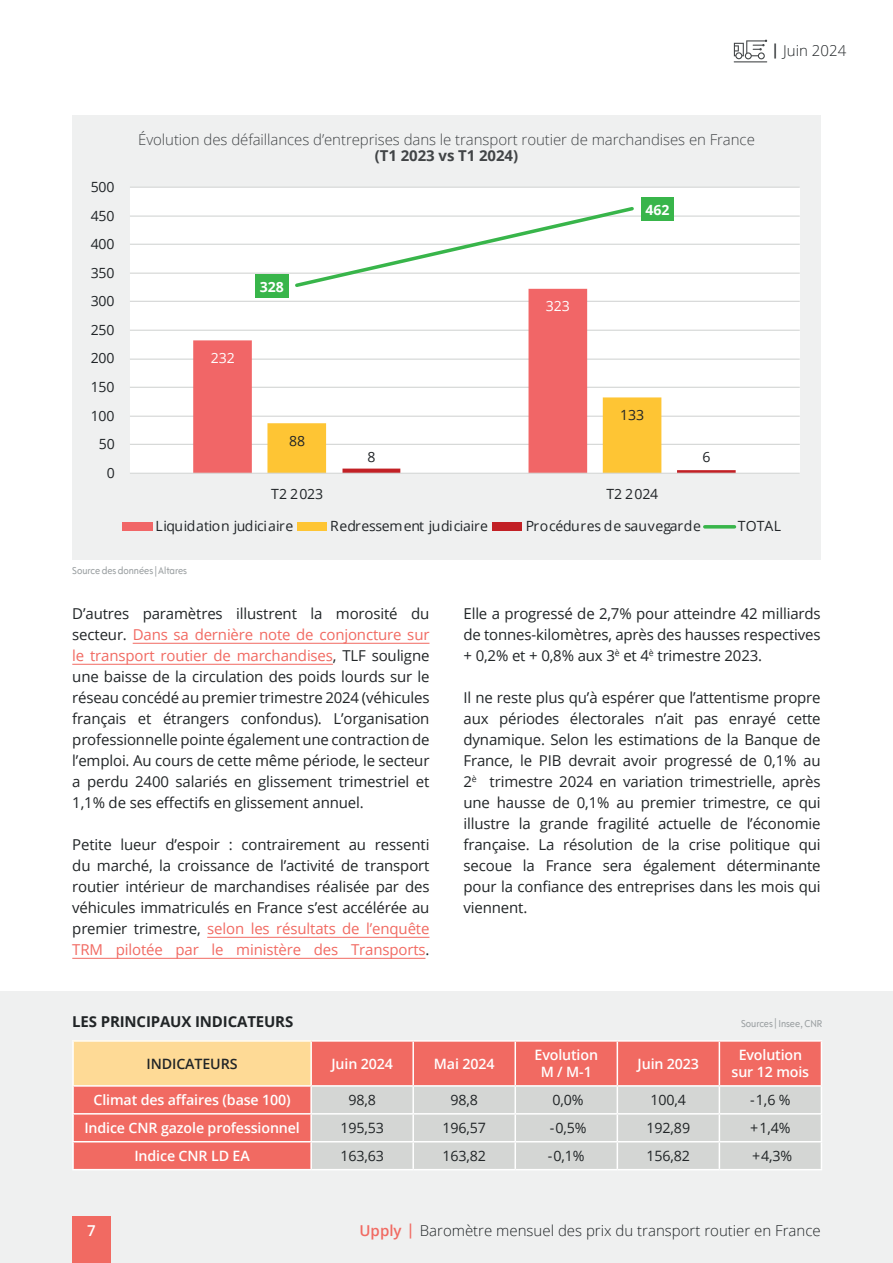
<style>
.page{position:relative;width:893px;height:1263px;background:#fff}
.page>*{position:absolute;margin:0;border:0;box-sizing:border-box;transform-origin:0 0}
.t1{font:15px/21px "Open Sans";letter-spacing:-.01em;color:#212527;text-align:justify}
.t2{font:300 15px "Open Sans";letter-spacing:-.005em;color:#414446}
.t3{font:300 15px "Open Sans";color:#212527}
.t4{font:700 15px "Open Sans";letter-spacing:-.01em;color:#212527}
.t5{font:700 15px "Open Sans";letter-spacing:-.005em;color:#414446}
.t6{font:600 15px "Open Sans";color:#fff}
.t7{font:600 14.25px/17.1px "Open Sans";letter-spacing:-.01em;color:#fff;text-align:center}
.t8{font:14.25px "Open Sans";letter-spacing:-.01em;color:#212527}
.t9{font:600 14.25px "Open Sans";letter-spacing:-.01em;color:#212527}
.t10{font:14.1px "Open Sans";letter-spacing:-.015em;color:#202427}
.t11{font:14.1px "Open Sans";color:#fff}
.t12{font:700 14.1px "Open Sans";color:#fff}
.t13{font:10.5px "Opel Sans Condensed";letter-spacing:-.005em;color:#9ba0a2}
.s1{font-weight:600}
.s2{color:#f16a62}
.s3{font-weight:600;color:#f16a62}
</style>
<div class="page">
<div style="left:72px;top:115px;width:749px;height:445px;background:#eff0f0"></div>
<div style="left:130px;top:187px;width:670px;height:286px;background:#fff"></div>
<hr style="left:130px;top:444px;width:670px;height:1px;background:#d5d7d6">
<hr style="left:130px;top:416px;width:670px;height:1px;background:#d5d7d6">
<hr style="left:130px;top:387px;width:670px;height:1px;background:#d5d7d6">
<hr style="left:130px;top:359px;width:670px;height:1px;background:#d5d7d6">
<hr style="left:130px;top:330px;width:670px;height:1px;background:#d5d7d6">
<hr style="left:130px;top:301px;width:670px;height:1px;background:#d5d7d6">
<hr style="left:130px;top:273px;width:670px;height:1px;background:#d5d7d6">
<hr style="left:130px;top:244px;width:670px;height:1px;background:#d5d7d6">
<hr style="left:130px;top:215px;width:670px;height:2px;background:#d5d7d6">
<hr style="left:130px;top:187px;width:670px;height:1px;background:#d5d7d6">
<svg style="left:193px;top:289px;width:394px;height:184px"></svg>
<svg style="left:267px;top:397px;width:469px;height:76px"></svg>
<hr style="left:130px;top:473px;width:670px;height:1px;background:#d5d7d6">
<svg style="left:293px;top:207px;width:343px;height:82px"></svg>
<div style="left:255px;top:274px;width:34px;height:23px;background:#38b54a"></div>
<div style="left:641px;top:197px;width:33px;height:24px;background:#38b54a"></div>
<div style="left:122px;top:522px;width:31px;height:9px;background:#f16667"></div>
<div style="left:297px;top:522px;width:30px;height:9px;background:#fec534"></div>
<div style="left:493px;top:522px;width:29px;height:9px;background:#c22025"></div>
<svg style="left:705px;top:525px;width:29px;height:4px"></svg>
<div style="left:0;top:992px;width:893px;height:271px;background:#eff0f0"></div>
<svg style="left:74px;top:1042px;width:747px;height:127px;fill:#f16a62"></svg>
<hr style="left:72px;top:1040px;width:239px;height:2px;background:#fff">
<hr style="left:72px;top:1042px;width:2px;height:43px;background:#fff">
<hr style="left:311px;top:1040px;width:102px;height:2px;background:#fff">
<hr style="left:310px;top:1042px;width:2px;height:43px;background:#fff">
<hr style="left:413px;top:1040px;width:102px;height:2px;background:#fff">
<hr style="left:412px;top:1042px;width:2px;height:43px;background:#fff">
<hr style="left:515px;top:1040px;width:102px;height:2px;background:#fff">
<hr style="left:514px;top:1042px;width:2px;height:43px;background:#fff">
<hr style="left:617px;top:1040px;width:102px;height:2px;background:#fff">
<hr style="left:617px;top:1042px;width:1px;height:43px;background:#fff">
<hr style="left:719px;top:1040px;width:103px;height:2px;background:#fff">
<hr style="left:719px;top:1042px;width:1px;height:43px;background:#fff">
<hr style="left:821px;top:1042px;width:1px;height:43px;background:#fff">
<hr style="left:72px;top:1085px;width:239px;height:2px;background:#fff">
<hr style="left:72px;top:1087px;width:2px;height:26px;background:#fff">
<hr style="left:311px;top:1085px;width:102px;height:2px;background:#fff">
<hr style="left:310px;top:1087px;width:2px;height:26px;background:#fff">
<hr style="left:413px;top:1085px;width:102px;height:2px;background:#fff">
<hr style="left:515px;top:1085px;width:102px;height:2px;background:#fff">
<hr style="left:617px;top:1085px;width:102px;height:2px;background:#fff">
<hr style="left:719px;top:1085px;width:103px;height:2px;background:#fff">
<hr style="left:72px;top:1113px;width:239px;height:1px;background:#fff">
<hr style="left:72px;top:1114px;width:2px;height:27px;background:#fff">
<hr style="left:310px;top:1114px;width:2px;height:27px;background:#fff">
<hr style="left:72px;top:1141px;width:239px;height:1px;background:#fff">
<hr style="left:72px;top:1142px;width:2px;height:27px;background:#fff">
<hr style="left:310px;top:1142px;width:2px;height:27px;background:#fff">
<svg style="left:311px;top:1086px;width:511px;height:83px"></svg>
<hr style="left:72px;top:1169px;width:239px;height:1px;background:#fff">
<hr style="left:311px;top:1169px;width:102px;height:1px;background:#fff">
<hr style="left:413px;top:1169px;width:102px;height:1px;background:#fff">
<hr style="left:515px;top:1169px;width:102px;height:1px;background:#fff">
<hr style="left:617px;top:1169px;width:102px;height:1px;background:#fff">
<hr style="left:719px;top:1169px;width:103px;height:1px;background:#fff">
<hr style="left:133px;top:643px;width:296px;height:1px;background:#f16a62">
<hr style="left:72px;top:664px;width:261px;height:1px;background:#f16a62">
<hr style="left:207px;top:937px;width:222px;height:1px;background:#f16a62">
<hr style="left:72px;top:958px;width:353px;height:1px;background:#f16a62">
<div style="left:72px;top:1216px;width:39px;height:47px;background:#f16a62"></div>
<svg style="left:734px;top:39px;width:33px;height:23px"></svg>
<p class="t3" style="left:771px;top:41px;width:77px"><span class="s1">|</span> Juin 2024</p>
<p class="t10" style="left:91px;top:177px;width:25px">500</p>
<p class="t10" style="left:91px;top:206px;width:25px">450</p>
<p class="t10" style="left:91px;top:234px;width:25px">400</p>
<p class="t10" style="left:91px;top:263px;width:25px">350</p>
<p class="t10" style="left:91px;top:291px;width:25px">300</p>
<p class="t10" style="left:91px;top:320px;width:25px">250</p>
<p class="t10" style="left:91px;top:348px;width:25px">200</p>
<p class="t10" style="left:91px;top:377px;width:25px">150</p>
<p class="t10" style="left:91px;top:406px;width:25px">100</p>
<p class="t10" style="left:99px;top:434px;width:17px">50</p>
<p class="t10" style="left:107px;top:463px;width:10px">0</p>
<p class="t2" style="left:138px;top:129px;width:618px">Évolution des défaillances d’entreprises dans le transport routier de marchandises en France</p>
<p class="t5" style="left:375px;top:145px;width:145px">(T1 2023 vs T1 2024)</p>
<p class="t11" style="left:211px;top:348px;width:26px">232</p>
<p class="t12" style="left:260px;top:277px;width:26px">328</p>
<p class="t10" style="left:289px;top:431px;width:18px">88</p>
<p class="t11" style="left:546px;top:297px;width:26px">323</p>
<p class="t12" style="left:645px;top:200px;width:26px">462</p>
<p class="t10" style="left:620px;top:405px;width:26px">133</p>
<p class="t10" style="left:367px;top:448px;width:10px">8</p>
<p class="t10" style="left:702px;top:448px;width:10px">6</p>
<p class="t10" style="left:271px;top:484px;width:53px">T2 2023</p>
<p class="t10" style="left:606px;top:484px;width:53px">T2 2024</p>
<p class="t10" style="left:156px;top:516px;width:139px">Liquidation judiciaire</p>
<p class="t10" style="left:330px;top:516px;width:159px">Redressement judiciaire</p>
<p class="t10" style="left:526px;top:516px;width:177px">Procédures de sauvegarde</p>
<p class="t10" style="left:738px;top:516px;width:45px">TOTAL</p>
<p class="t13" style="left:72px;top:564px;width:116px">Source des données | Altares</p>
<p class="t1" style="left:72px;top:603px;width:359px">D’autres paramètres illustrent la morosité du secteur. <span class="s2">Dans sa dernière note de conjoncture sur le transport routier de marchandises</span>, TLF souligne une baisse de la circulation des poids lourds sur le réseau concédé au premier trimestre 2024 (véhicules français et étrangers confondus). L’organisation professionnelle pointe également une contraction de l’emploi. Au cours de cette même période, le secteur a perdu 2400 salariés en glissement trimestriel et 1,1% de ses effectifs en glissement annuel.</p>
<p class="t1" style="left:72px;top:834px;width:359px">Petite lueur d’espoir : contrairement au ressenti du marché, la croissance de l’activité de transport routier intérieur de marchandises réalisée par des véhicules immatriculés en France s’est accélérée au premier trimestre, <span class="s2">selon les résultats de l’enquête TRM pilotée par le ministère des Transports</span>.</p>
<p class="t1" style="left:463px;top:603px;width:359px">Elle a progressé de 2,7% pour atteindre 42 milliards de tonnes-kilomètres, après des hausses respectives + 0,2% et + 0,8% aux 3<sup>è</sup> et 4<sup>è</sup> trimestre 2023.</p>
<p class="t1" style="left:463px;top:687px;width:359px">Il ne reste plus qu’à espérer que l’attentisme propre aux périodes électorales n’ait pas enrayé cette dynamique. Selon les estimations de la Banque de France, le PIB devrait avoir progressé de 0,1% au 2<sup>è</sup> trimestre 2024 en variation trimestrielle, après une hausse de 0,1% au premier trimestre, ce qui illustre la grande fragilité actuelle de l’économie française. La résolution de la crise politique qui secoue la France sera également déterminante pour la confiance des entreprises dans les mois qui viennent.</p>
<p class="t4" style="left:72px;top:1011px;width:223px">LES PRINCIPAUX INDICATEURS</p>
<p class="t13" style="left:741px;top:1017px;width:83px">Sources | Insee, CNR</p>
<p class="t9" style="left:147px;top:1054px;width:92px">INDICATEURS</p>
<p class="t7" style="left:331px;top:1055px;width:63px">Juin 2024</p>
<p class="t7" style="left:434px;top:1055px;width:62px">Mai 2024</p>
<p class="t7" style="left:535px;top:1046px;width:65px">Evolution<br>M / M-1</p>
<p class="t7" style="left:638px;top:1055px;width:63px">Juin 2023</p>
<p class="t7" style="left:732px;top:1046px;width:79px">Evolution sur 12 mois</p>
<p class="t7" style="left:93px;top:1091px;width:199px">Climat des affaires (base 100)</p>
<p class="t8" style="left:348px;top:1090px;width:29px">98,8</p>
<p class="t8" style="left:450px;top:1090px;width:29px">98,8</p>
<p class="t8" style="left:553px;top:1090px;width:33px">0,0%</p>
<p class="t8" style="left:651px;top:1090px;width:37px">100,4</p>
<p class="t8" style="left:750px;top:1090px;width:42px">- 1,6 %</p>
<p class="t7" style="left:84px;top:1119px;width:217px">Indice CNR gazole professionnel</p>
<p class="t8" style="left:340px;top:1118px;width:45px">195,53</p>
<p class="t8" style="left:442px;top:1118px;width:45px">196,57</p>
<p class="t8" style="left:550px;top:1118px;width:38px">- 0,5%</p>
<p class="t8" style="left:647px;top:1118px;width:45px">192,89</p>
<p class="t8" style="left:750px;top:1118px;width:42px">+ 1,4%</p>
<p class="t7" style="left:134px;top:1147px;width:117px">Indice CNR LD EA</p>
<p class="t8" style="left:340px;top:1146px;width:45px">163,63</p>
<p class="t8" style="left:442px;top:1146px;width:45px">163,82</p>
<p class="t8" style="left:548px;top:1146px;width:38px">- 0,1%</p>
<p class="t8" style="left:647px;top:1146px;width:45px">156,82</p>
<p class="t8" style="left:752px;top:1146px;width:42px">+ 4,3%</p>
<p class="t6" style="left:87px;top:1220px;width:10px">7</p>
<p class="t3" style="left:359px;top:1220px;width:463px"><span class="s3">Upply |</span> Baromètre mensuel des prix du transport routier en France</p>
</div>
